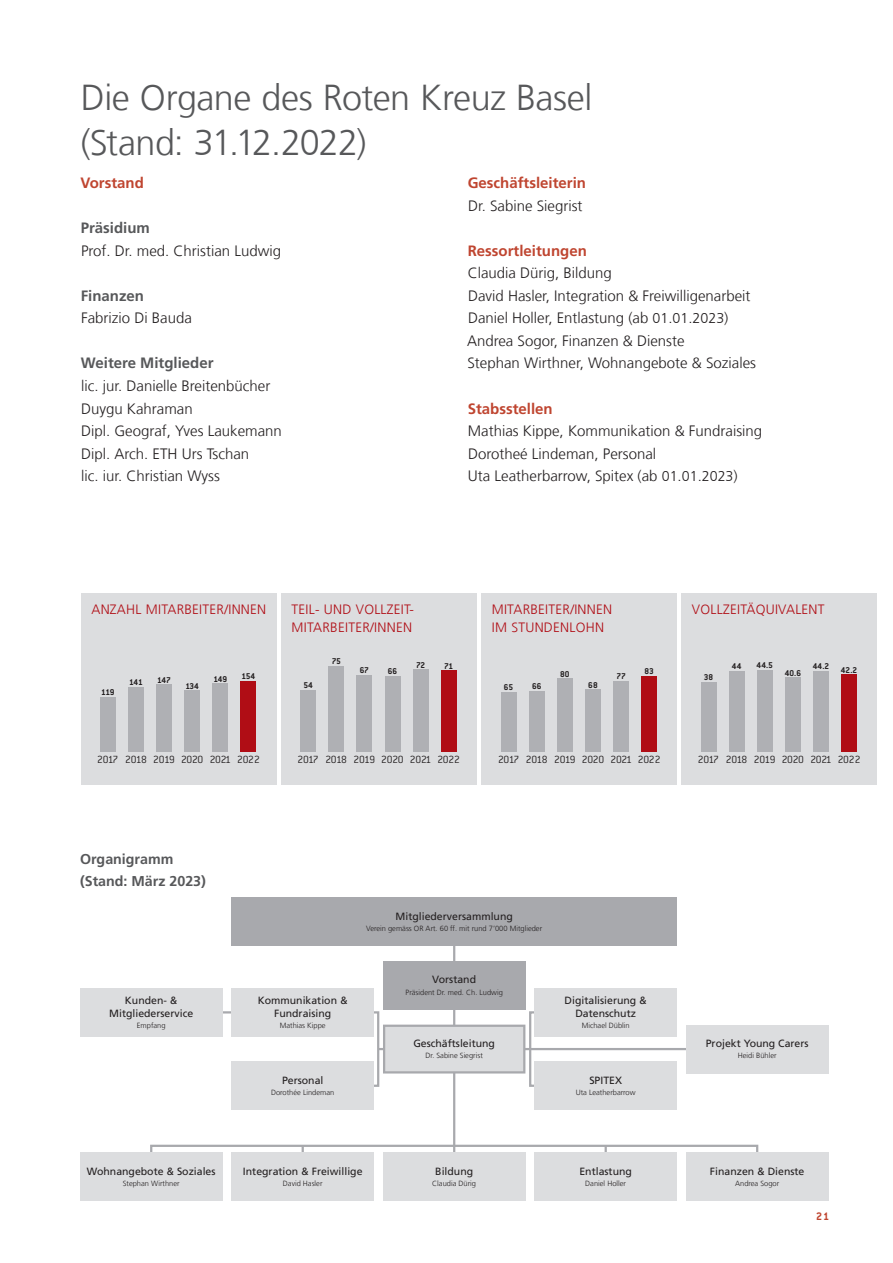
<style>
.page{position:relative;width:893px;height:1263px;background:#fff}
.page>*{position:absolute;margin:0;border:0;box-sizing:border-box;transform-origin:0 0}
.t1{font:300 36px/45px "Frutiger LT Com";letter-spacing:-.015em;color:#57585a}
.t2{font:300 15px/22.5px "Frutiger LT Com";color:#231f20}
.t3{font:700 15px "Frutiger LT Com";color:#bf4530}
.t4{font:700 15px "Frutiger LT Com";color:#57585a}
.t5{font:700 14.25px/22.5px "Frutiger LT Com";color:#57585a}
.t6{font:300 13.5px/18px "Frutiger LT Com";letter-spacing:.02em;color:#b00d15}
.t7{font:700 12px "Conduit ITC Std";color:#bf4530}
.t8{font:300 11.4px "Conduit ITC Std";letter-spacing:-.03em;color:#231f20}
.t9{font:10.5px/12.6px "Frutiger LT Com";color:#231f20;text-align:center}
.t10{font:700 9.3px "Conduit ITC Std";letter-spacing:-.015em;color:#231f20}
.t11{font:300 7.5px "Frutiger LT Com";color:#231f20}
.s1{font-size:14.25px}
</style>
<div class="page">
<hr style="left:453px;top:921px;width:2px;height:256px;background:#a8a9ad">
<div style="left:150px;top:1145px;width:608px;height:33px;border:2px solid #a8a9ad"></div>
<hr style="left:302px;top:1146px;width:2px;height:31px;background:#a8a9ad">
<hr style="left:605px;top:1146px;width:2px;height:31px;background:#a8a9ad">
<hr style="left:378px;top:1048px;width:379px;height:2px;background:#a8a9ad">
<div style="left:80px;top:1152px;width:142px;height:49px;background:#dcdddf"></div>
<div style="left:231px;top:1152px;width:143px;height:49px;background:#dcdddf"></div>
<div style="left:534px;top:1152px;width:143px;height:49px;background:#dcdddf"></div>
<div style="left:383px;top:1152px;width:142px;height:49px;background:#dcdddf"></div>
<div style="left:231px;top:897px;width:446px;height:49px;background:#a8a9ad"></div>
<svg style="left:222px;top:1010px;width:386px;height:78px"></svg>
<div style="left:383px;top:961px;width:142px;height:49px;background:#a8a9ad"></div>
<div style="left:686px;top:1024px;width:142px;height:49px;background:#dcdddf"></div>
<div style="left:231px;top:988px;width:143px;height:49px;background:#dcdddf"></div>
<div style="left:80px;top:988px;width:142px;height:49px;background:#dcdddf"></div>
<div style="left:231px;top:1061px;width:143px;height:49px;background:#dcdddf"></div>
<div style="left:534px;top:988px;width:143px;height:49px;background:#dcdddf"></div>
<div style="left:534px;top:1061px;width:143px;height:49px;background:#dcdddf"></div>
<div style="left:686px;top:1152px;width:142px;height:49px;background:#dcdddf"></div>
<div style="left:81px;top:593px;width:196px;height:192px;background:#dcdddf"></div>
<div style="left:100px;top:698px;width:15px;height:54px;background:#afb0b4"></div>
<div style="left:128px;top:687px;width:16px;height:65px;background:#afb0b4"></div>
<div style="left:157px;top:685px;width:15px;height:67px;background:#afb0b4"></div>
<div style="left:185px;top:691px;width:15px;height:61px;background:#afb0b4"></div>
<div style="left:213px;top:684px;width:15px;height:68px;background:#afb0b4"></div>
<div style="left:241px;top:681px;width:15px;height:71px;background:#b00d15"></div>
<div style="left:281px;top:593px;width:196px;height:192px;background:#dcdddf"></div>
<div style="left:301px;top:690px;width:15px;height:62px;background:#afb0b4"></div>
<div style="left:329px;top:666px;width:15px;height:86px;background:#afb0b4"></div>
<div style="left:357px;top:675px;width:15px;height:77px;background:#afb0b4"></div>
<div style="left:385px;top:676px;width:15px;height:76px;background:#afb0b4"></div>
<div style="left:413px;top:670px;width:15px;height:82px;background:#afb0b4"></div>
<div style="left:441px;top:671px;width:15px;height:81px;background:#b00d15"></div>
<div style="left:481px;top:593px;width:196px;height:192px;background:#dcdddf"></div>
<div style="left:501px;top:692px;width:15px;height:60px;background:#afb0b4"></div>
<div style="left:529px;top:692px;width:15px;height:60px;background:#afb0b4"></div>
<div style="left:557px;top:679px;width:15px;height:73px;background:#afb0b4"></div>
<div style="left:585px;top:690px;width:16px;height:62px;background:#afb0b4"></div>
<div style="left:614px;top:682px;width:15px;height:70px;background:#afb0b4"></div>
<div style="left:642px;top:676px;width:15px;height:76px;background:#b00d15"></div>
<div style="left:681px;top:593px;width:196px;height:192px;background:#dcdddf"></div>
<div style="left:701px;top:682px;width:15px;height:70px;background:#afb0b4"></div>
<div style="left:729px;top:671px;width:15px;height:81px;background:#afb0b4"></div>
<div style="left:757px;top:671px;width:15px;height:81px;background:#afb0b4"></div>
<div style="left:785px;top:678px;width:15px;height:74px;background:#afb0b4"></div>
<div style="left:813px;top:671px;width:15px;height:81px;background:#afb0b4"></div>
<div style="left:841px;top:675px;width:16px;height:77px;background:#b00d15"></div>
<h1 class="t1" style="left:81px;top:75px;width:513px">Die Organe des Roten Kreuz Basel (Stand: 31.12.2022)</h1>
<p class="t3" style="left:81px;top:174px;width:65px">Vorstand</p>
<p class="t4" style="left:81px;top:219px;width:71px">Präsidium</p>
<p class="t2" style="left:81px;top:240px;width:202px">Prof. Dr. med. Christian Ludwig</p>
<p class="t4" style="left:81px;top:287px;width:65px">Finanzen</p>
<p class="t2" style="left:81px;top:307px;width:112px">Fabrizio Di Bauda</p>
<p class="t4" style="left:81px;top:354px;width:134px">Weitere Mitglieder</p>
<p class="t2" style="left:81px;top:375px;width:202px">lic. jur. Danielle Breitenbücher<br>Duygu Kahraman<br>Dipl. Geograf, Yves Laukemann<br>Dipl. Arch. ETH Urs Tschan<br>lic. iur. Christian Wyss</p>
<p class="t3" style="left:468px;top:174px;width:120px">Geschäftsleiterin</p>
<p class="t2" style="left:468px;top:195px;width:116px">Dr. Sabine Siegrist</p>
<p class="t3" style="left:468px;top:242px;width:121px">Ressortleitungen</p>
<p class="t2" style="left:467px;top:262px;width:291px">Claudia Dürig, Bildung<br>David Hasler, Integration &amp; Freiwilligenarbeit Daniel Holler, Entlastung (ab <span class="s1">01</span>.<span class="s1">01</span>.<span class="s1">2023</span>)<br>Andrea Sogor, Finanzen &amp; Dienste<br>Stephan Wirthner, Wohnangebote &amp; Soziales</p>
<p class="t3" style="left:468px;top:399px;width:87px">Stabsstellen</p>
<p class="t2" style="left:468px;top:420px;width:296px">Mathias Kippe, Kommunikation &amp; Fundraising<br>Dorotheé Lindeman, Personal<br>Uta Leatherbarrow, Spitex (ab <span class="s1">01</span>.<span class="s1">01</span>.<span class="s1">2023</span>)</p>
<p class="t6" style="left:91px;top:601px;width:176px">ANZAHL MITARBEITER/INNEN</p>
<p class="t6" style="left:292px;top:601px;width:124px">TEIL- UND VOLLZEIT-<br>MITARBEITER/INNEN</p>
<p class="t6" style="left:492px;top:601px;width:122px">MITARBEITER/INNEN<br>IM STUNDENLOHN</p>
<p class="t6" style="left:692px;top:601px;width:134px">VOLLZEITÄQUIVALENT</p>
<p class="t10" style="left:101px;top:686px;width:15px">119</p>
<p class="t10" style="left:129px;top:676px;width:15px">141</p>
<p class="t10" style="left:157px;top:674px;width:15px">147</p>
<p class="t10" style="left:186px;top:680px;width:15px">134</p>
<p class="t10" style="left:213px;top:673px;width:15px">149</p>
<p class="t10" style="left:242px;top:671px;width:15px">154</p>
<p class="t10" style="left:303px;top:679px;width:11px">54</p>
<p class="t10" style="left:332px;top:655px;width:10px">75</p>
<p class="t10" style="left:360px;top:665px;width:11px">67</p>
<p class="t10" style="left:388px;top:666px;width:11px">66</p>
<p class="t10" style="left:416px;top:659px;width:11px">72</p>
<p class="t10" style="left:444px;top:660px;width:10px">71</p>
<p class="t10" style="left:504px;top:682px;width:11px">65</p>
<p class="t10" style="left:532px;top:681px;width:11px">66</p>
<p class="t10" style="left:560px;top:668px;width:11px">80</p>
<p class="t10" style="left:588px;top:679px;width:11px">68</p>
<p class="t10" style="left:616px;top:671px;width:11px">77</p>
<p class="t10" style="left:645px;top:665px;width:11px">83</p>
<p class="t10" style="left:704px;top:671px;width:11px">38</p>
<p class="t10" style="left:732px;top:660px;width:11px">44</p>
<p class="t10" style="left:756px;top:660px;width:18px">44.5</p>
<p class="t10" style="left:785px;top:667px;width:18px">40.6</p>
<p class="t10" style="left:813px;top:660px;width:18px">44.2</p>
<p class="t10" style="left:841px;top:664px;width:18px">42.2</p>
<p class="t8" style="left:97px;top:753px;width:164px">2017 2018 2019 2020 2021 2022</p>
<p class="t8" style="left:298px;top:753px;width:164px">2017 2018 2019 2020 2021 2022</p>
<p class="t8" style="left:498px;top:753px;width:164px">2017 2018 2019 2020 2021 2022</p>
<p class="t8" style="left:698px;top:753px;width:164px">2017 2018 2019 2020 2021 2022</p>
<p class="t5" style="left:80px;top:847px;width:127px">Organigramm (Stand: März 2023)</p>
<p class="t9" style="left:396px;top:910px;width:119px">Mitgliederversammlung</p>
<p class="t11" style="left:366px;top:924px;width:178px">Verein gemäss OR Art. 60 ff. mit rund 7’000 Mitglieder</p>
<p class="t9" style="left:109px;top:994px;width:86px">Kunden- &amp;<br>Mitgliederservice</p>
<p class="t11" style="left:137px;top:1021px;width:30px">Empfang</p>
<p class="t9" style="left:258px;top:994px;width:91px">Kommunikation &amp;<br>Fundraising</p>
<p class="t11" style="left:280px;top:1021px;width:47px">Mathias Kippe</p>
<p class="t9" style="left:282px;top:1074px;width:43px">Personal</p>
<p class="t11" style="left:271px;top:1088px;width:65px">Dorothée Lindeman</p>
<p class="t9" style="left:87px;top:1165px;width:130px">Wohnangebote &amp; Soziales</p>
<p class="t11" style="left:123px;top:1179px;width:58px">Stephan Wirthner</p>
<p class="t9" style="left:243px;top:1165px;width:121px">Integration &amp; Freiwillige</p>
<p class="t11" style="left:283px;top:1179px;width:41px">David Hasler</p>
<p class="t9" style="left:432px;top:973px;width:45px">Vorstand</p>
<p class="t11" style="left:406px;top:988px;width:99px">Präsident Dr. med. Ch. Ludwig</p>
<p class="t9" style="left:413px;top:1037px;width:83px">Geschäftsleitung</p>
<p class="t11" style="left:426px;top:1051px;width:59px">Dr. Sabine Siegrist</p>
<p class="t9" style="left:435px;top:1165px;width:39px">Bildung</p>
<p class="t11" style="left:432px;top:1179px;width:45px">Claudia Dürig</p>
<p class="t9" style="left:565px;top:994px;width:84px">Digitalisierung &amp;<br>Datenschutz</p>
<p class="t11" style="left:582px;top:1021px;width:49px">Michael Düblin</p>
<p class="t9" style="left:589px;top:1074px;width:34px">SPITEX</p>
<p class="t11" style="left:576px;top:1088px;width:61px">Uta Leatherbarrow</p>
<p class="t9" style="left:579px;top:1165px;width:54px">Entlastung</p>
<p class="t11" style="left:585px;top:1179px;width:42px">Daniel Holler</p>
<p class="t9" style="left:706px;top:1037px;width:104px">Projekt Young Carers</p>
<p class="t11" style="left:738px;top:1051px;width:40px">Heidi Bühler</p>
<p class="t9" style="left:710px;top:1165px;width:96px">Finanzen &amp; Dienste</p>
<p class="t11" style="left:735px;top:1179px;width:46px">Andrea Sogor</p>
<p class="t7" style="left:816px;top:1209px;width:15px">21</p>
</div>
